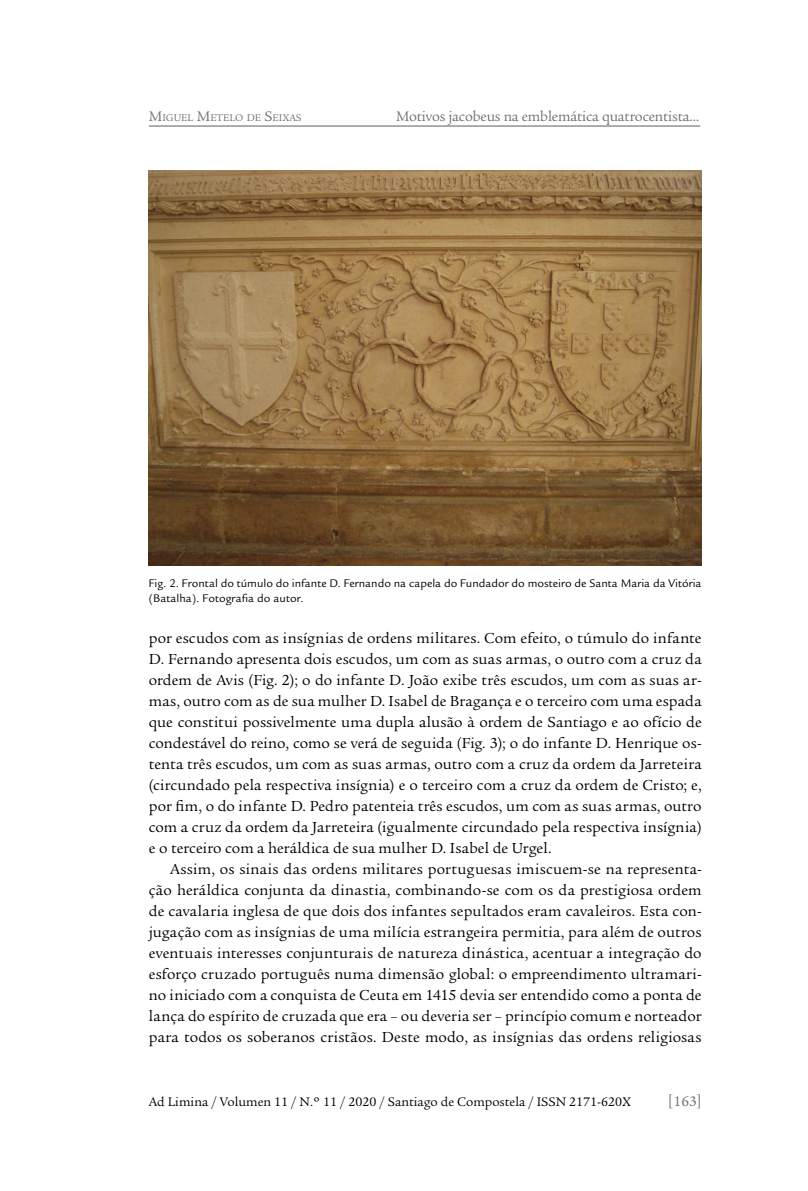
<style>
.page{position:relative;width:808px;height:1191px;background:#fff}
.page>*{position:absolute;margin:0;border:0;box-sizing:border-box;transform-origin:0 0}
.t1{font:15.75px/21px "Legacy Serif Std";letter-spacing:.01em;color:#000;text-align:justify}
.t2{font:15px "Legacy Serif Std";letter-spacing:-.01em;color:#706f6f}
.t3{font:13.5px "Legacy Serif Std";color:#000}
.t4{font:12px/15px "Legacy Sans Std";color:#000}
.t5{font:10.5px "Legacy Serif Std";color:#706f6f}
.s1{font-size:15px}
</style>
<div class="page">
<hr style="left:149px;top:125px;width:551px;height:2px;background:#706f6f">
<img style="left:149px;top:170px;width:553px;height:395px">
<p class="t5" style="left:149px;top:112px;width:154px"><span class="s1">M</span>IGUEL <span class="s1">M</span>ETELO DE <span class="s1">S</span>EIXAS</p>
<p class="t2" style="left:396px;top:108px;width:305px">Motivos jacobeus na emblemática quatrocentista…</p>
<p class="t4" style="left:149px;top:575px;width:554px">Fig. 2. Frontal do túmulo do infante D. Fernando na capela do Fundador do mosteiro de Santa Maria da Vitória (Batalha). Fotografia do autor.</p>
<p class="t1" style="left:149px;top:627px;width:554px">por escudos com as insígnias de ordens militares. Com efeito, o túmulo do infante D. Fernando apresenta dois escudos, um com as suas armas, o outro com a cruz da ordem de Avis (Fig. 2); o do infante D. João exibe três escudos, um com as suas ar&shy;mas, outro com as de sua mulher D. Isabel de Bragança e o terceiro com uma espada que constitui possivelmente uma dupla alusão à ordem de Santiago e ao ofício de condestável do reino, como se verá de seguida (Fig. 3); o do infante D. Henrique os&shy;tenta três escudos, um com as suas armas, outro com a cruz da ordem da Jarreteira (circundado pela respectiva insígnia) e o terceiro com a cruz da ordem de Cristo; e, por fim, o do infante D. Pedro patenteia três escudos, um com as suas armas, outro com a cruz da ordem da Jarreteira (igualmente circundado pela respectiva insígnia) e o terceiro com a heráldica de sua mulher D. Isabel de Urgel.</p>
<p class="t1" style="left:149px;top:858px;width:554px;text-indent:21px">Assim, os sinais das ordens militares portuguesas imiscuem-se na representa&shy;ção heráldica conjunta da dinastia, combinando-se com os da prestigiosa ordem de cavalaria inglesa de que dois dos infantes sepultados eram cavaleiros. Esta con&shy;jugação com as insígnias de uma milícia estrangeira permitia, para além de outros eventuais interesses conjunturais de natureza dinástica, acentuar a integração do esforço cruzado português numa dimensão global: o empreendimento ultramari&shy;no iniciado com a conquista de Ceuta em 1415 devia ser entendido como a ponta de lança do espírito de cruzada que era – ou deveria ser – princípio comum e norteador para todos os soberanos cristãos. Deste modo, as insígnias das ordens religiosas</p>
<p class="t3" style="left:149px;top:1094px;width:484px">Ad Limina / Volumen 11 / N.º 11 / 2020 / Santiago de Compostela / ISSN 2171-620X</p>
<p class="t2" style="left:668px;top:1092px;width:35px">[163]</p>
</div>
